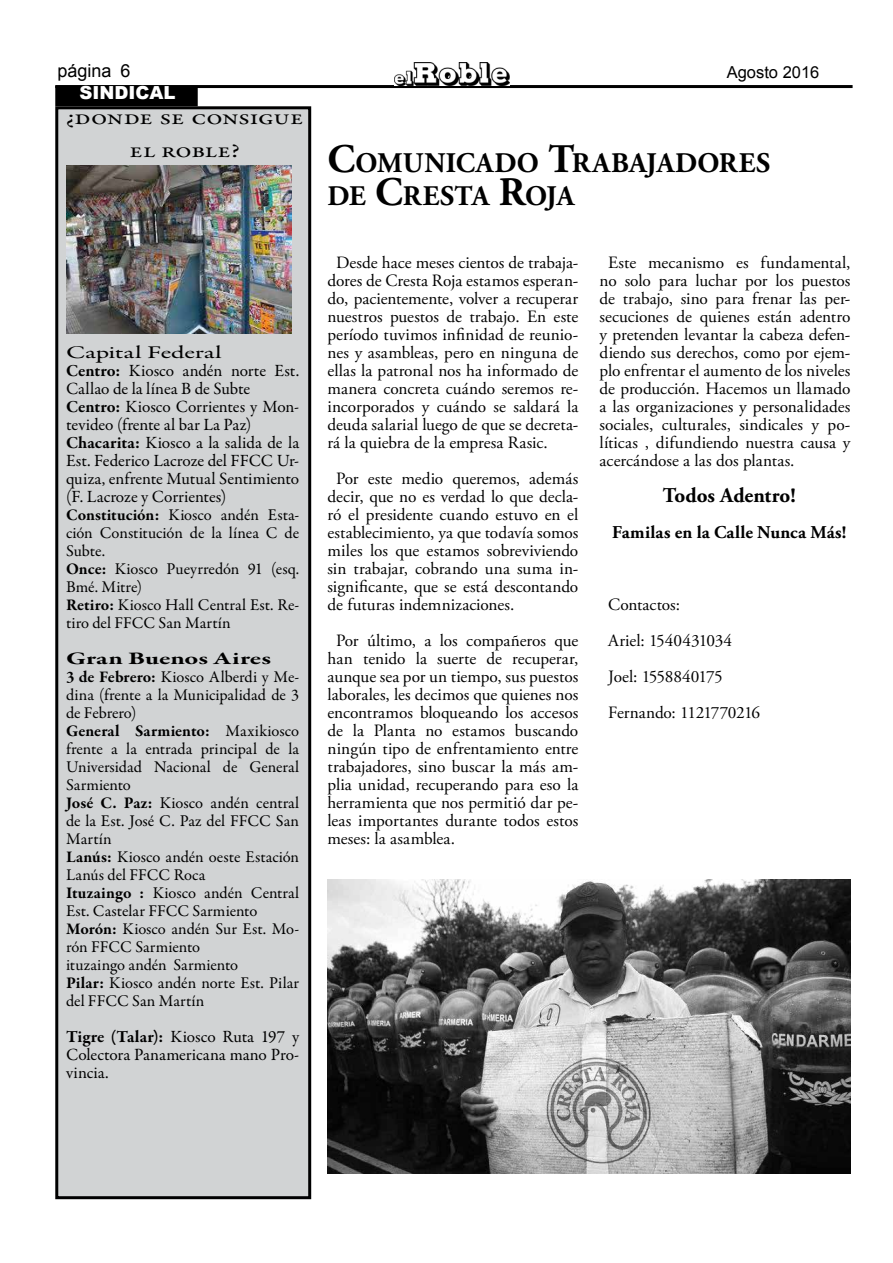
<style>
.page{position:relative;width:893px;height:1263px;background:#fff}
.page>*{position:absolute;margin:0;border:0;box-sizing:border-box;transform-origin:0 0}
.t1{font:700 28.35px/33px "Adobe Garamond Pro";letter-spacing:.005em;color:#000}
.t2{font:21px/33px "Garamond Premr Pro";letter-spacing:-.02em;color:#000;text-align:center;scale:1.3 1}
.t3{font:700 21px "Adobe Garamond Pro";color:#000}
.t4{font:700 18px "Adobe Garamond Pro";letter-spacing:.015em;color:#000}
.t5{font:700 18px "Garamond Premr Pro";color:#000;scale:1.5 1}
.t6{font:18px "Garamond Premr Pro";letter-spacing:-.005em;color:#000;scale:1.5 1}
.t7{font:900 18px "Arial";color:#fff}
.t8{font:18px "Arial";color:#000}
.t9{font:17.25px/18px "Adobe Garamond Pro";color:#000;text-align:justify}
.t10{font:17.25px/18px "Garamond Premr Pro";letter-spacing:.005em;color:#000}
.t11{font:16.5px/18px "Garamond Premr Pro";letter-spacing:.005em;color:#000}
.t12{font:16.5px "Arial";color:#000}
.s1{font-size:40.5px}
.s2{font-weight:700}
</style>
<div class="page">
<hr style="left:55px;top:85px;width:798px;height:3px;background:#000">
<div style="left:56px;top:87px;width:141px;height:19px;background:#000"></div>
<img style="left:394px;top:62px;width:115px;height:23px">
<div style="left:57px;top:108px;width:253px;height:1090px;background:#d1d3d4"></div>
<div style="left:55px;top:106px;width:256px;height:1093px;border:3px solid #000"></div>
<img style="left:67px;top:166px;width:224px;height:167px">
<img style="left:327px;top:880px;width:523px;height:294px">
<p class="t8" style="left:58px;top:59px;width:75px">página 6</p>
<p class="t12" style="left:727px;top:61px;width:94px">Agosto 2016</p>
<p class="t7" style="left:79px;top:80px;width:98px">SINDICAL</p>
<p class="t2" style="left:66px;top:102px;width:184px">¿donde se consigue el roble?</p>
<h1 class="t1" style="left:327px;top:147px;width:444px"><span class="s1">C</span>OMUNICADO <span class="s1">T</span>RABAJADORES<br>DE <span class="s1">C</span>RESTA <span class="s1">R</span>OJA</h1>
<p class="t6" style="left:66px;top:342px;width:105px">Capital Federal</p>
<p class="t10" style="left:66px;top:362px;width:235px"><span class="s2">Centro:</span> Kiosco andén norte Est.<br>Callao de la línea B de Subte<br><span class="s2">Centro:</span> Kiosco Corrientes y Mon&shy;tevideo (frente al bar La Paz)<br><span class="s2">Chacarita:</span> Kiosco a la salida de la<br>Est. Federico Lacroze del FFCC Ur&shy;quiza, enfrente Mutual Sentimiento (F. Lacroze y Corrientes)</p>
<p class="t11" style="left:66px;top:506px;width:235px"><span class="s2">Constitución:</span> Kiosco andén Esta&shy;ción Constitución de la línea C de<br>Subte.<br><span class="s2">Once:</span> Kiosco Pueyrredón 91 (esq.<br>Bmé. Mitre)<br><span class="s2">Retiro:</span> Kiosco Hall Central Est. Re&shy;tiro del FFCC San Martín</p>
<p class="t5" style="left:66px;top:648px;width:138px">Gran Buenos Aires</p>
<p class="t11" style="left:66px;top:668px;width:235px"><span class="s2">3 de Febrero:</span> Kiosco Alberdi y Me&shy;dina (frente a la Municipalidad de 3 de Febrero)<br><span class="s2">General Sarmiento:</span> Maxikiosco frente a la entrada principal de la<br>Universidad Nacional de General<br>Sarmiento<br><span class="s2">José C. Paz:</span> Kiosco andén central de la Est. José C. Paz del FFCC San<br>Martín<br><span class="s2">Lanús:</span> Kiosco andén oeste Estación<br>Lanús del FFCC Roca<br><span class="s2">Ituzaingo :</span> Kiosco andén Central<br>Est. Castelar FFCC Sarmiento<br><span class="s2">Morón:</span> Kiosco andén Sur Est. Mo&shy;rón FFCC Sarmiento<br>ituzaingo andén Sarmiento<br><span class="s2">Pilar:</span> Kiosco andén norte Est. Pilar del FFCC San Martín</p>
<p class="t10" style="left:66px;top:1028px;width:235px;text-align:justify"><span class="s2">Tigre (Talar):</span> Kiosco Ruta 197 y Colectora Panamericana mano Pro&shy;vincia.</p>
<p class="t9" style="left:327px;top:254px;width:252px;text-indent:9px">Desde hace meses cientos de trabaja&shy;dores de Cresta Roja estamos esperan&shy;do, pacientemente, volver a recuperar nuestros puestos de trabajo. En este período tuvimos infinidad de reunio&shy;nes y asambleas, pero en ninguna de ellas la patronal nos ha informado de manera concreta cuándo seremos re&shy;incorporados y cuándo se saldará la deuda salarial luego de que se decreta&shy;rá la quiebra de la empresa Rasic.</p>
<p class="t9" style="left:327px;top:470px;width:252px;text-indent:9px">Por este medio queremos, además decir, que no es verdad lo que decla&shy;ró el presidente cuando estuvo en el establecimiento, ya que todavía somos miles los que estamos sobreviviendo sin trabajar, cobrando una suma in&shy;significante, que se está descontando de futuras indemnizaciones.</p>
<p class="t9" style="left:327px;top:632px;width:252px;text-indent:9px">Por último, a los compañeros que han tenido la suerte de recuperar, aunque sea por un tiempo, sus puestos laborales, les decimos que quienes nos encontramos bloqueando los accesos de la Planta no estamos buscando ningún tipo de enfrentamiento entre trabajadores, sino buscar la más am&shy;plia unidad, recuperando para eso la herramienta que nos permitió dar pe&shy;leas importantes durante todos estos meses: la asamblea.</p>
<p class="t9" style="left:600px;top:254px;width:252px;text-indent:9px">Este mecanismo es fundamental, no solo para luchar por los puestos de trabajo, sino para frenar las per&shy;secuciones de quienes están adentro y pretenden levantar la cabeza defen&shy;diendo sus derechos, como por ejem&shy;plo enfrentar el aumento de los niveles de producción. Hacemos un llamado a las organizaciones y personalidades sociales, culturales, sindicales y po&shy;líticas , difundiendo nuestra causa y acercándose a las dos plantas.</p>
<p class="t3" style="left:663px;top:483px;width:134px">Todos Adentro!</p>
<p class="t4" style="left:612px;top:522px;width:236px">Familas en la Calle Nunca Más!</p>
<p class="t9" style="left:608px;top:587px;width:154px;line-height:36px;text-align:left">Contactos:<br>Ariel: 1540431034<br>Joel: 1558840175<br>Fernando: 1121770216</p>
</div>
